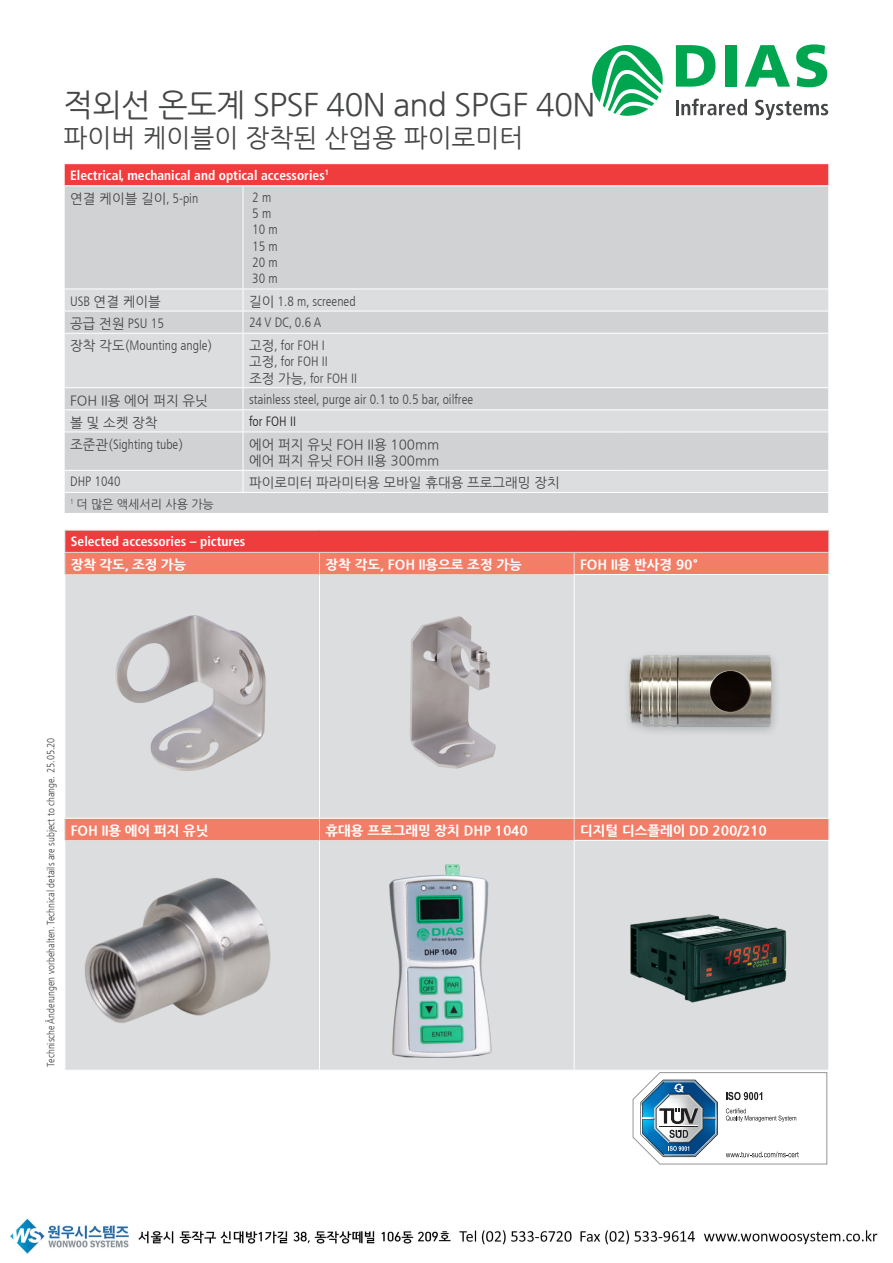
<style>
.page{position:relative;width:893px;height:1263px;background:#fff}
.page>*{position:absolute;margin:0;border:0;box-sizing:border-box;transform-origin:0 0}
.t1{font:31.5px "Nanum Gothic";letter-spacing:-.025em;color:#454647}
.t2{font:25.5px "Nanum Gothic";color:#454647}
.t3{font:300 condensed 13.5px/16.2px "Frutiger LT Com";color:#454647}
.t4{font:13.5px/16.2px "Nanum Gothic";color:#454647}
.t5{font:800 13.5px "Nanum Gothic";color:#fff}
.t6{font:700 condensed 13.5px "Frutiger LT Com";color:#fff}
.t7{font:300 condensed 13.5px "Frutiger LT Com";color:#231f20}
.t8{font:12px "Nanum Gothic";color:#454647}
.t9{font:300 condensed 10.5px "Frutiger LT Com";color:#454647}
.s1{font-family:"Frutiger LT Com";font-weight:300;font-stretch:condensed}
.s2{font-family:"Nanum Gothic";font-weight:400;font-stretch:normal}
</style>
<div class="page">
<svg style="left:592px;top:45px;width:71px;height:71px"></svg>
<svg style="left:676px;top:99px;width:71px;height:16px"></svg>
<svg style="left:755px;top:100px;width:73px;height:20px"></svg>
<svg style="left:676px;top:45px;width:39px;height:42px"></svg>
<div style="left:726px;top:45px;width:11px;height:42px;background:#00a54f"></div>
<svg style="left:745px;top:45px;width:45px;height:42px"></svg>
<svg style="left:796px;top:44px;width:31px;height:43px"></svg>
<div style="left:65px;top:530px;width:764px;height:22px;background:#ee3d3c"></div>
<div style="left:65px;top:553px;width:763px;height:21px;background:#f37e68"></div>
<svg style="left:65px;top:574px;width:763px;height:496px;background:#ddd6d7"></svg>
<hr style="left:64px;top:530px;width:255px;height:1px;background:#dcdddf">
<hr style="left:319px;top:530px;width:255px;height:1px;background:#dcdddf">
<hr style="left:574px;top:530px;width:255px;height:1px;background:#dcdddf">
<hr style="left:64px;top:552px;width:255px;height:1px;background:#dcdddf">
<svg style="left:64px;top:531px;width:1px;height:43px"></svg>
<hr style="left:319px;top:552px;width:255px;height:1px;background:#dcdddf">
<svg style="left:319px;top:553px;width:1px;height:21px"></svg>
<hr style="left:574px;top:552px;width:255px;height:1px;background:#dcdddf">
<svg style="left:574px;top:553px;width:1px;height:21px"></svg>
<svg style="left:828px;top:531px;width:1px;height:43px"></svg>
<svg style="left:64px;top:819px;width:1px;height:21px"></svg>
<svg style="left:319px;top:819px;width:1px;height:21px"></svg>
<svg style="left:574px;top:819px;width:1px;height:21px"></svg>
<svg style="left:828px;top:819px;width:1px;height:21px"></svg>
<hr style="left:319px;top:575px;width:1px;height:243px;background:#fff">
<hr style="left:574px;top:574px;width:255px;height:1px;background:#fff">
<hr style="left:574px;top:575px;width:1px;height:243px;background:#fff">
<hr style="left:64px;top:818px;width:255px;height:1px;background:#fff">
<hr style="left:319px;top:818px;width:255px;height:1px;background:#fff">
<hr style="left:574px;top:818px;width:255px;height:1px;background:#fff">
<hr style="left:319px;top:841px;width:1px;height:229px;background:#fff">
<hr style="left:574px;top:840px;width:255px;height:1px;background:#fff">
<hr style="left:574px;top:841px;width:1px;height:229px;background:#fff">
<img style="left:111px;top:610px;width:161px;height:167px">
<img style="left:627px;top:913px;width:161px;height:90px">
<img style="left:606px;top:638px;width:195px;height:117px">
<img style="left:395px;top:610px;width:110px;height:165px">
<img style="left:79px;top:867px;width:204px;height:167px">
<div style="left:65px;top:186px;width:763px;height:327px;background:#d1d2d4"></div>
<svg style="left:65px;top:290px;width:763px;height:202px;background:#d8d8da"></svg>
<div style="left:64px;top:164px;width:765px;height:21px;background:#ee3d3c"></div>
<hr style="left:243px;top:186px;width:1px;height:103px;background:#fff">
<hr style="left:64px;top:289px;width:179px;height:1px;background:#fff">
<hr style="left:243px;top:289px;width:379px;height:1px;background:#fff">
<hr style="left:622px;top:289px;width:207px;height:1px;background:#fff">
<hr style="left:64px;top:311px;width:179px;height:1px;background:#fff">
<svg style="left:64px;top:290px;width:1px;height:43px"></svg>
<hr style="left:243px;top:311px;width:379px;height:1px;background:#fff">
<svg style="left:243px;top:289px;width:1px;height:44px"></svg>
<hr style="left:622px;top:311px;width:207px;height:1px;background:#fff">
<svg style="left:828px;top:311px;width:1px;height:22px"></svg>
<hr style="left:64px;top:333px;width:179px;height:1px;background:#fff">
<hr style="left:243px;top:333px;width:379px;height:1px;background:#fff">
<hr style="left:243px;top:334px;width:1px;height:53px;background:#fff">
<hr style="left:622px;top:333px;width:207px;height:1px;background:#fff">
<hr style="left:64px;top:387px;width:179px;height:1px;background:#fff">
<hr style="left:243px;top:387px;width:379px;height:1px;background:#fff">
<hr style="left:622px;top:387px;width:207px;height:1px;background:#fff">
<hr style="left:64px;top:409px;width:179px;height:1px;background:#fff">
<svg style="left:64px;top:388px;width:1px;height:43px"></svg>
<hr style="left:243px;top:409px;width:379px;height:1px;background:#fff">
<svg style="left:243px;top:388px;width:1px;height:44px"></svg>
<hr style="left:622px;top:409px;width:207px;height:1px;background:#fff">
<svg style="left:828px;top:388px;width:1px;height:21px"></svg>
<hr style="left:64px;top:432px;width:179px;height:1px;background:#fff">
<hr style="left:243px;top:432px;width:379px;height:1px;background:#fff">
<hr style="left:243px;top:432px;width:1px;height:38px;background:#fff">
<hr style="left:622px;top:432px;width:207px;height:1px;background:#fff">
<hr style="left:64px;top:470px;width:179px;height:1px;background:#fff">
<hr style="left:243px;top:470px;width:379px;height:1px;background:#fff">
<svg style="left:243px;top:471px;width:1px;height:21px"></svg>
<hr style="left:622px;top:470px;width:207px;height:1px;background:#fff">
<hr style="left:64px;top:492px;width:179px;height:1px;background:#fff">
<svg style="left:64px;top:471px;width:1px;height:42px"></svg>
<hr style="left:243px;top:492px;width:379px;height:1px;background:#fff">
<hr style="left:622px;top:492px;width:207px;height:1px;background:#fff">
<svg style="left:828px;top:493px;width:1px;height:20px"></svg>
<img style="left:390px;top:864px;width:101px;height:193px">
<svg style="left:632px;top:1072px;width:195px;height:93px"></svg>
<img style="left:9px;top:1218px;width:869px;height:36px">
<h1 class="t1" style="left:63px;top:90px;width:533px">적외선 온도계 SPSF 40N and SPGF 40N</h1>
<h2 class="t2" style="left:63px;top:126px;width:462px">파이버 케이블이 장착된 산업용 파이로미터</h2>
<p class="t6" style="left:70px;top:167px;width:260px">Electrical, mechanical and optical accessories<sup>1</sup></p>
<p class="t4" style="left:70px;top:190px;width:130px">연결 케이블 길이<span class="s1">, 5-pin</span></p>
<p class="t3" style="left:252px;top:189px;width:20px">2 m</p>
<p class="t3" style="left:252px;top:205px;width:20px">5 m</p>
<p class="t3" style="left:252px;top:222px;width:27px">10 m</p>
<p class="t3" style="left:252px;top:238px;width:27px">15 m</p>
<p class="t3" style="left:252px;top:254px;width:27px">20 m</p>
<p class="t3" style="left:252px;top:270px;width:27px">30 m</p>
<p class="t4" style="left:70px;top:294px;width:92px"><span class="s1">USB</span> 연결 케이블</p>
<p class="t3" style="left:249px;top:293px;width:108px"><span class="s2">길이</span> 1.8 m, screened</p>
<p class="t3" style="left:70px;top:315px;width:95px"><span class="s2">공급 전원</span> PSU 15</p>
<p class="t3" style="left:249px;top:315px;width:74px">24 V DC, 0.6 A</p>
<p class="t3" style="left:70px;top:337px;width:144px"><span class="s2">장착 각도(</span>Mounting angle<span class="s2">)</span></p>
<p class="t3" style="left:249px;top:337px;width:110px"><span class="s2">고정</span>, for FOH I<br><span class="s2">고정</span>, for FOH II<br><span class="s2">조정 가능</span>, for FOH II</p>
<p class="t4" style="left:70px;top:392px;width:139px">FOH II용 에어 퍼지 유닛</p>
<p class="t3" style="left:249px;top:391px;width:226px">stainless steel, purge air 0.1 to 0.5 bar, oilfree</p>
<p class="t4" style="left:70px;top:414px;width:89px">볼 및 소켓 장착</p>
<p class="t7" style="left:249px;top:414px;width:49px">for FOH II</p>
<p class="t3" style="left:70px;top:436px;width:115px"><span class="s2">조준관(</span>Sighting tube<span class="s2">)</span></p>
<p class="t4" style="left:249px;top:437px;width:192px">에어 퍼지 유닛 FOH II용 100mm 에어 퍼지 유닛 FOH II용 300mm</p>
<p class="t3" style="left:70px;top:474px;width:52px">DHP 1040</p>
<p class="t4" style="left:249px;top:475px;width:312px">파이로미터 파라미터용 모바일 휴대용 프로그래밍 장치</p>
<p class="t8" style="left:70px;top:498px;width:145px"><sup>1</sup> 더 많은 액세서리 사용 가능</p>
<p class="t6" style="left:71px;top:534px;width:176px">Selected accessories – pictures</p>
<p class="t5" style="left:71px;top:557px;width:117px">장착 각도, 조정 가능</p>
<p class="t5" style="left:325px;top:557px;width:198px">장착 각도, FOH II용으로 조정 가능</p>
<p class="t5" style="left:580px;top:557px;width:120px">FOH II용 반사경 90°</p>
<p class="t9" style="left:45px;top:1066px;width:330px;rotate:-90deg">Technische Änderungen vorbehalten. Technical details are subject to change. 25.05.20</p>
<p class="t5" style="left:71px;top:823px;width:139px">FOH II용 에어 퍼지 유닛</p>
<p class="t5" style="left:325px;top:823px;width:204px">휴대용 프로그래밍 장치 DHP 1040</p>
<p class="t5" style="left:580px;top:823px;width:188px">디지털 디스플레이 DD 200/210</p>
</div>
